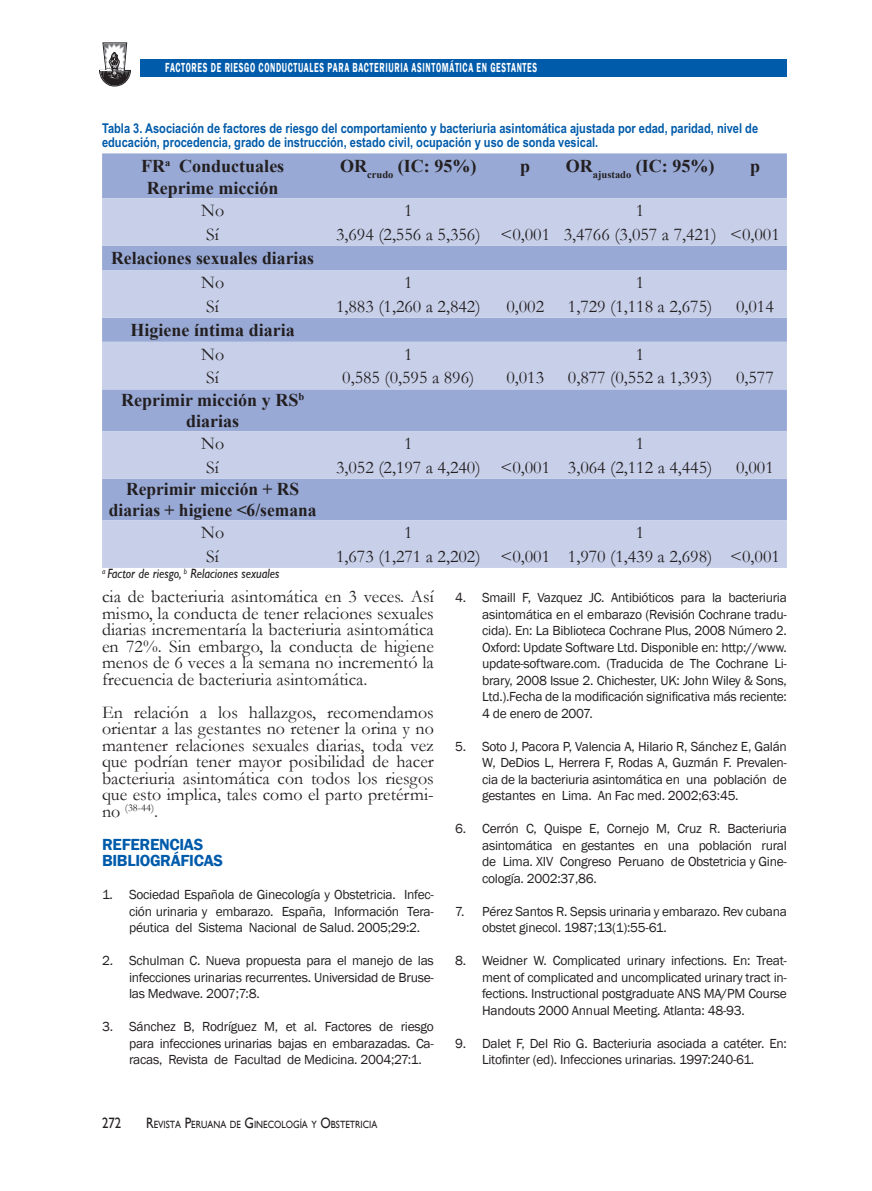
<style>
.page{position:relative;width:872px;height:1191px;background:#fff}
.page>*{position:absolute;margin:0;border:0;box-sizing:border-box;transform-origin:0 0}
.t1{font:18px/16.5px "Garamond";color:#231f20;text-align:justify}
.t2{font:700 18px/21px "Times New Roman";color:#231f20;text-align:center}
.t3{font:600 16.5px "Franklin Gothic";letter-spacing:-.02em;color:#005baa}
.t4{font:15px "Gill Sans";color:#231f20;scale:.85 1}
.t5{font:13.5px/16.5px "Franklin Gothic";letter-spacing:-.02em;color:#231f20;text-align:justify}
.t6{font:700 13.5px/14.2px "Arial Narrow";color:#005baa}
.t7{font:600 13.5px "Franklin Gothic";letter-spacing:.08em;color:#fff;scale:.6 1}
.t8{font:italic 13.5px "Gill Sans";color:#231f20;scale:.9 1}
.t9{font:10.5px "Gill Sans";color:#231f20;scale:.85 1}
.t10{font:10.5px "Garamond";color:#231f20}
.s1{font-size:18px}
.s2{font-size:15px}
</style>
<div class="page">
<div style="left:140px;top:60px;width:647px;height:17px;background:#005baa"></div>
<svg style="left:99px;top:43px;width:32px;height:43px"></svg>
<div style="left:102px;top:153px;width:685px;height:45px;background:#98a9d6"></div>
<svg style="left:102px;top:198px;width:685px;height:370px;background:#b6c1e2"></svg>
<p class="t7" style="left:165px;top:59px;width:621px">FACTORES DE RIESGO CONDUCTUALES PARA BACTERIURIA ASINTOMÁTICA EN GESTANTES</p>
<p class="t6" style="left:102px;top:121px;width:657px">Tabla 3. Asociación de factores de riesgo del comportamiento y bacteriuria asintomática ajustada por edad, paridad, nivel de educación, procedencia, grado de instrucción, estado civil, ocupación y uso de sonda vesical.</p>
<h1 class="t2" style="left:141px;top:154px;width:145px">FR<sup>a</sup> Conductuales</h1>
<h1 class="t2" style="left:340px;top:154px;width:138px">OR<sub>crudo</sub> (IC: 95%)</h1>
<h1 class="t2" style="left:520px;top:154px;width:12px">p</h1>
<h1 class="t2" style="left:566px;top:154px;width:150px">OR<sub>ajustado</sub> (IC: 95%)</h1>
<h1 class="t2" style="left:750px;top:154px;width:12px">p</h1>
<h1 class="t2" style="left:147px;top:177px;width:133px">Reprime micción</h1>
<h1 class="t1" style="left:201px;top:202px;width:25px">No</h1>
<h1 class="t1" style="left:404px;top:202px;width:10px">1</h1>
<h1 class="t1" style="left:636px;top:202px;width:10px">1</h1>
<h1 class="t1" style="left:206px;top:225px;width:14px">Sí</h1>
<h1 class="t1" style="left:336px;top:225px;width:445px">3,694 (2,556 a 5,356) &lt;0,001 3,4766 (3,057 a 7,421) &lt;0,001</h1>
<h1 class="t2" style="left:111px;top:247px;width:204px">Relaciones sexuales diarias</h1>
<h1 class="t1" style="left:201px;top:273px;width:25px">No</h1>
<h1 class="t1" style="left:404px;top:273px;width:10px">1</h1>
<h1 class="t1" style="left:636px;top:273px;width:10px">1</h1>
<h1 class="t1" style="left:206px;top:297px;width:14px">Sí</h1>
<h1 class="t1" style="left:336px;top:297px;width:146px">1,883 (1,260 a 2,842)</h1>
<h1 class="t1" style="left:506px;top:297px;width:39px">0,002</h1>
<h1 class="t1" style="left:568px;top:297px;width:146px">1,729 (1,118 a 2,675)</h1>
<h1 class="t1" style="left:736px;top:297px;width:39px">0,014</h1>
<h1 class="t2" style="left:131px;top:318px;width:166px">Higiene íntima diaria</h1>
<h1 class="t1" style="left:201px;top:345px;width:25px">No</h1>
<h1 class="t1" style="left:404px;top:345px;width:10px">1</h1>
<h1 class="t1" style="left:636px;top:345px;width:10px">1</h1>
<h1 class="t1" style="left:206px;top:369px;width:14px">Sí</h1>
<h1 class="t1" style="left:342px;top:369px;width:134px">0,585 (0,595 a 896)</h1>
<h1 class="t1" style="left:506px;top:369px;width:39px">0,013</h1>
<h1 class="t1" style="left:568px;top:369px;width:146px">0,877 (0,552 a 1,393)</h1>
<h1 class="t1" style="left:736px;top:369px;width:39px">0,577</h1>
<h1 class="t2" style="left:121px;top:388px;width:184px">Reprimir micción y RS<sup>b </sup>diarias</h1>
<h1 class="t1" style="left:201px;top:434px;width:25px">No</h1>
<h1 class="t1" style="left:404px;top:434px;width:10px">1</h1>
<h1 class="t1" style="left:636px;top:434px;width:10px">1</h1>
<h1 class="t1" style="left:206px;top:458px;width:14px">Sí</h1>
<h1 class="t1" style="left:336px;top:458px;width:378px">3,052 (2,197 a 4,240) &lt;0,001 3,064 (2,112 a 4,445)</h1>
<h1 class="t1" style="left:736px;top:458px;width:39px">0,001</h1>
<h1 class="t2" style="left:109px;top:478px;width:209px">Reprimir micción + RS diarias + higiene &lt;6/semana</h1>
<h1 class="t1" style="left:201px;top:524px;width:25px">No</h1>
<h1 class="t1" style="left:404px;top:524px;width:10px">1</h1>
<h1 class="t1" style="left:636px;top:524px;width:10px">1</h1>
<h1 class="t1" style="left:206px;top:547px;width:14px">Sí</h1>
<h1 class="t1" style="left:336px;top:547px;width:445px">1,673 (1,271 a 2,202) &lt;0,001 1,970 (1,439 a 2,698) &lt;0,001</h1>
<p class="t8" style="left:102px;top:566px;width:199px"><sup>a</sup> Factor de riesgo, <sup>b</sup> Relaciones sexuales</p>
<p class="t1" style="left:102px;top:587px;width:333px">cia de bacteriuria asintomática en 3 veces. Así mismo, la conducta de tener relaciones sexuales diarias incrementaría la bacteriuria asintomática en 72%. Sin embargo, la conducta de higiene menos de 6 veces a la semana no incrementó la frecuencia de bacteriuria asintomática.</p>
<p class="t1" style="left:102px;top:703px;width:333px">En relación a los hallazgos, recomendamos orientar a las gestantes no retener la orina y no mantener relaciones sexuales diarias, toda vez que podrían tener mayor posibilidad de hacer bacteriuria asintomática con todos los riesgos que esto implica, tales como el parto pretérmi-</p>
<p class="t10" style="left:102px;top:800px;width:57px"><span class="s1">no</span> (38-44)<span class="s1">.</span></p>
<p class="t3" style="left:102px;top:834px;width:67px">REFERENCIA</p>
<p class="t3" style="left:194px;top:834px;width:11px">S</p>
<p class="t3" style="left:102px;top:850px;width:35px">BIBLIOGR</p>
<p class="t3" style="left:171px;top:850px;width:19px">ÁFICA</p>
<p class="t3" style="left:213px;top:850px;width:11px">S</p>
<p class="t5" style="left:129px;top:886px;width:306px;text-indent:-27px">1. Sociedad Española de Ginecología y Obstetricia. Infec&shy;ción urinaria y embarazo. España, Información Tera&shy;péutica del Sistema Nacional de Salud. 2005;29:2.</p>
<p class="t5" style="left:129px;top:952px;width:306px;text-indent:-27px">2. Schulman C. Nueva propuesta para el manejo de las infecciones urinarias recurrentes. Universidad de Bruse&shy;las Medwave. 2007;7:8.</p>
<p class="t5" style="left:129px;top:1018px;width:306px;text-indent:-27px">3. Sánchez B, Rodríguez M, et al. Factores de riesgo para infecciones urinarias bajas en embarazadas. Ca&shy;racas, Revista de Facultad de Medicina. 2004;27:1.</p>
<p class="t4" style="left:102px;top:1114px;width:24px">272</p>
<p class="t9" style="left:146px;top:1118px;width:274px"><span class="s2">R</span>EVISTA <span class="s2">P</span>ERUANA DE <span class="s2">G</span>INECOLOGÍA Y <span class="s2">O</span>BSTETRICIA</p>
<p class="t5" style="left:482px;top:589px;width:306px;text-indent:-27px">4. Smaill F, Vazquez JC. Antibióticos para la bacteriuria asintomática en el embarazo (Revisión Cochrane tradu&shy;cida). En: La Biblioteca Cochrane Plus, 2008 Número 2.<br>Oxford: Update Software Ltd. Disponible en: http://www. update-software.com. (Traducida de The Cochrane Li&shy;brary, 2008 Issue 2. Chichester, UK: John Wiley &amp; Sons, Ltd.).Fecha de la modificación significativa más reciente:<br>4 de enero de 2007.</p>
<p class="t5" style="left:482px;top:738px;width:306px;text-indent:-27px">5. Soto J, Pacora P, Valencia A, Hilario R, Sánchez E, Galán W, DeDios L, Herrera F, Rodas A, Guzmán F. Prevalen&shy;cia de la bacteriuria asintomática en una población de gestantes en Lima. An Fac med. 2002;63:45.</p>
<p class="t5" style="left:482px;top:820px;width:306px;text-indent:-27px">6. Cerrón C, Quispe E, Cornejo M, Cruz R. Bacteriuria asintomática en gestantes en una población rural de Lima. XIV Congreso Peruano de Obstetricia y Gine&shy;cología. 2002:37,86.</p>
<p class="t5" style="left:482px;top:903px;width:306px;text-indent:-27px">7. Pérez Santos R. Sepsis urinaria y embarazo. Rev cubana obstet ginecol. 1987;13(1):55-61.</p>
<p class="t5" style="left:482px;top:952px;width:306px;text-indent:-27px">8. Weidner W. Complicated urinary infections. En: Treat&shy;ment of complicated and uncomplicated urinary tract in&shy;fections. Instructional postgraduate ANS MA/PM Course Handouts 2000 Annual Meeting. Atlanta: 48-93.</p>
<p class="t5" style="left:455px;top:1035px;width:333px;text-align:center">9. Dalet F, Del Rio G. Bacteriuria asociada a catéter. En:<br>Litofinter (ed). Infecciones urinarias. 1997:240-61.</p>
</div>
